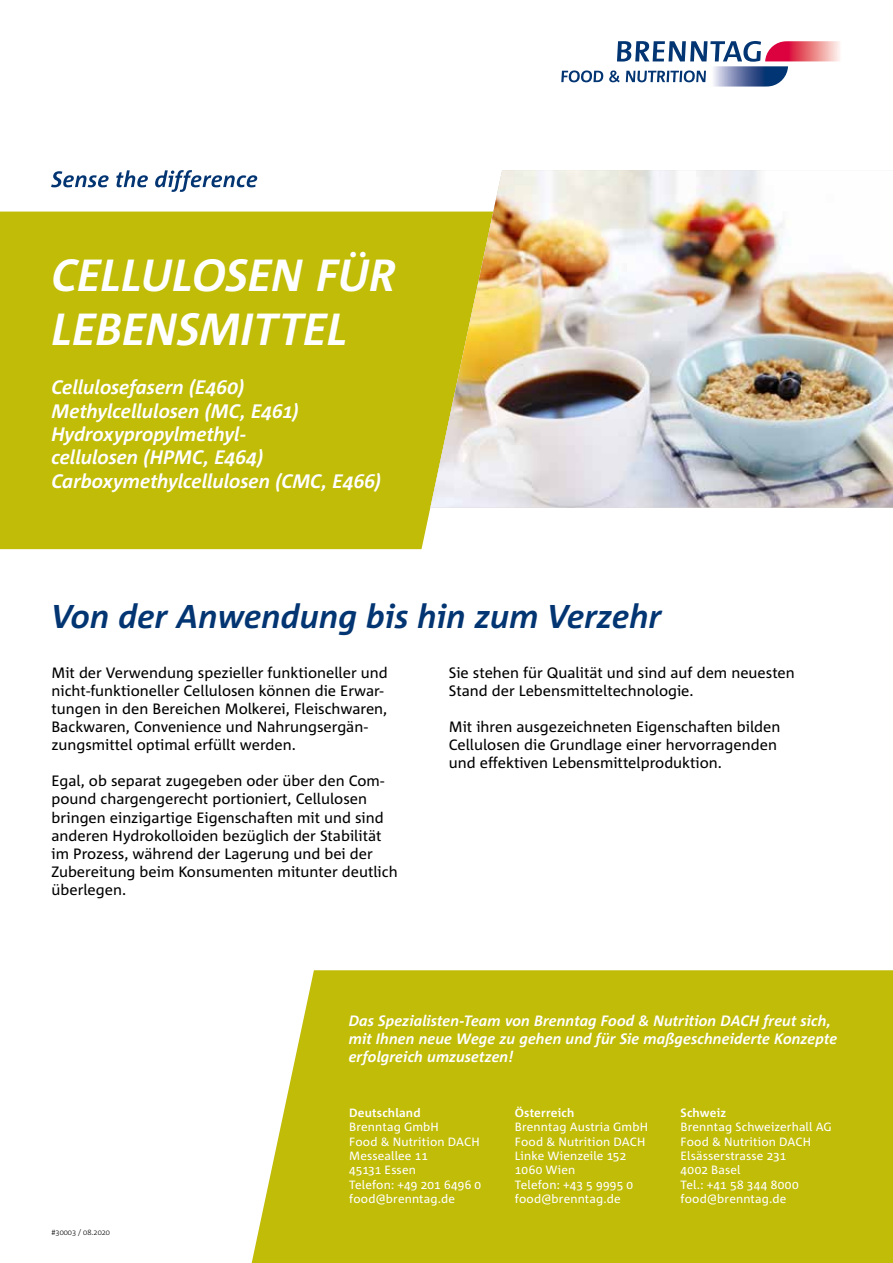
<style>
.page{position:relative;width:893px;height:1263px;background:#fff}
.page>*{position:absolute;margin:0;border:0;box-sizing:border-box;transform-origin:0 0}
.t1{font:italic 700 45px/54px "Corpid E1 s";letter-spacing:-.04em;color:#fff}
.t2{font:italic 700 33px "Corpid E1 s";color:#033572}
.t3{font:italic 700 19.5px/23.4px "Corpid E1 s";letter-spacing:-.01em;color:#fff}
.t4{font:15px/18px "Corpid E1 s";color:#000}
.t5{font:italic 700 15px/18px "Corpid E1 s";color:#fff}
.t6{font:12px/14.4px "Corpid E1 s";letter-spacing:.01em;color:#fff}
.t7{font:700 12px "Corpid E1 s";letter-spacing:.015em;color:#fff}
.t8{font:300 7.5px "Corpid E1 s";color:#000}
</style>
<div class="page">
<div style="left:0;top:212px;width:431px;height:337px;background:#c1bc07"></div>
<img style="left:430px;top:170px;width:463px;height:338px">
<svg style="left:561px;top:41px;width:279px;height:46px"></svg>
<svg style="left:51px;top:170px;width:206px;height:22px"></svg>
<div style="left:252px;top:970px;width:641px;height:293px;background:#c1bc07"></div>
<h1 class="t1" style="left:51px;top:247px;width:348px">CELLULOSEN FÜR<br>LEBENSMITTEL</h1>
<h3 class="t3" style="left:51px;top:375px;width:331px">Cellulosefasern (E460)<br>Methylcellulosen (MC, E461)<br>Hydroxypropylmethyl-<br>cellulosen (HPMC, E464)<br>Carboxymethylcellulosen (CMC, E466)</h3>
<h2 class="t2" style="left:51px;top:596px;width:612px">Von der Anwendung bis hin zum Verzehr</h2>
<p class="t4" style="left:51px;top:664px;width:338px">Mit der Verwendung spezieller funktioneller und nicht-funktioneller Cellulosen können die Erwar&shy;tungen in den Bereichen Molkerei, Fleischwaren, Backwaren, Convenience und Nahrungsergän&shy;zungsmittel optimal erfüllt werden.</p>
<p class="t4" style="left:51px;top:772px;width:348px">Egal, ob separat zugegeben oder über den Com&shy;pound chargengerecht portioniert, Cellulosen bringen einzigartige Eigenschaften mit und sind anderen Hydrokolloiden bezüglich der Stabilität im Prozess, während der Lagerung und bei der Zubereitung beim Konsumenten mitunter deutlich überlegen.</p>
<p class="t4" style="left:449px;top:664px;width:348px">Sie stehen für Qualität und sind auf dem neuesten<br>Stand der Lebensmitteltechnologie.</p>
<p class="t4" style="left:449px;top:718px;width:333px">Mit ihren ausgezeichneten Eigenschaften bilden<br>Cellulosen die Grundlage einer hervorragenden und effektiven Lebensmittelproduktion.</p>
<p class="t5" style="left:349px;top:1011px;width:490px">Das Spezialisten-Team von Brenntag Food &amp; Nutrition DACH freut sich, mit Ihnen neue Wege zu gehen und für Sie maßgeschneiderte Konzepte erfolgreich umzusetzen!</p>
<p class="t8" style="left:51px;top:1228px;width:60px">#30003 / 08.2020</p>
<p class="t7" style="left:349px;top:1105px;width:73px">Deutschland</p>
<p class="t6" style="left:349px;top:1119px;width:133px">Brenntag GmbH<br>Food &amp; Nutrition DACH<br>Messeallee 11<br>45131 Essen<br>Telefon: +49 201 6496 0 food@brenntag.de</p>
<p class="t7" style="left:515px;top:1105px;width:61px">Österreich</p>
<p class="t6" style="left:515px;top:1119px;width:135px">Brenntag Austria GmbH<br>Food &amp; Nutrition DACH<br>Linke Wienzeile 152<br>1060 Wien<br>Telefon: +43 5 9995 0 food@brenntag.de</p>
<p class="t7" style="left:680px;top:1105px;width:47px">Schweiz</p>
<p class="t6" style="left:680px;top:1119px;width:153px">Brenntag Schweizerhall AG<br>Food &amp; Nutrition DACH<br>Elsässerstrasse 231<br>4002 Basel<br>Tel.: +41 58 344 8000 food@brenntag.de</p>
</div>
